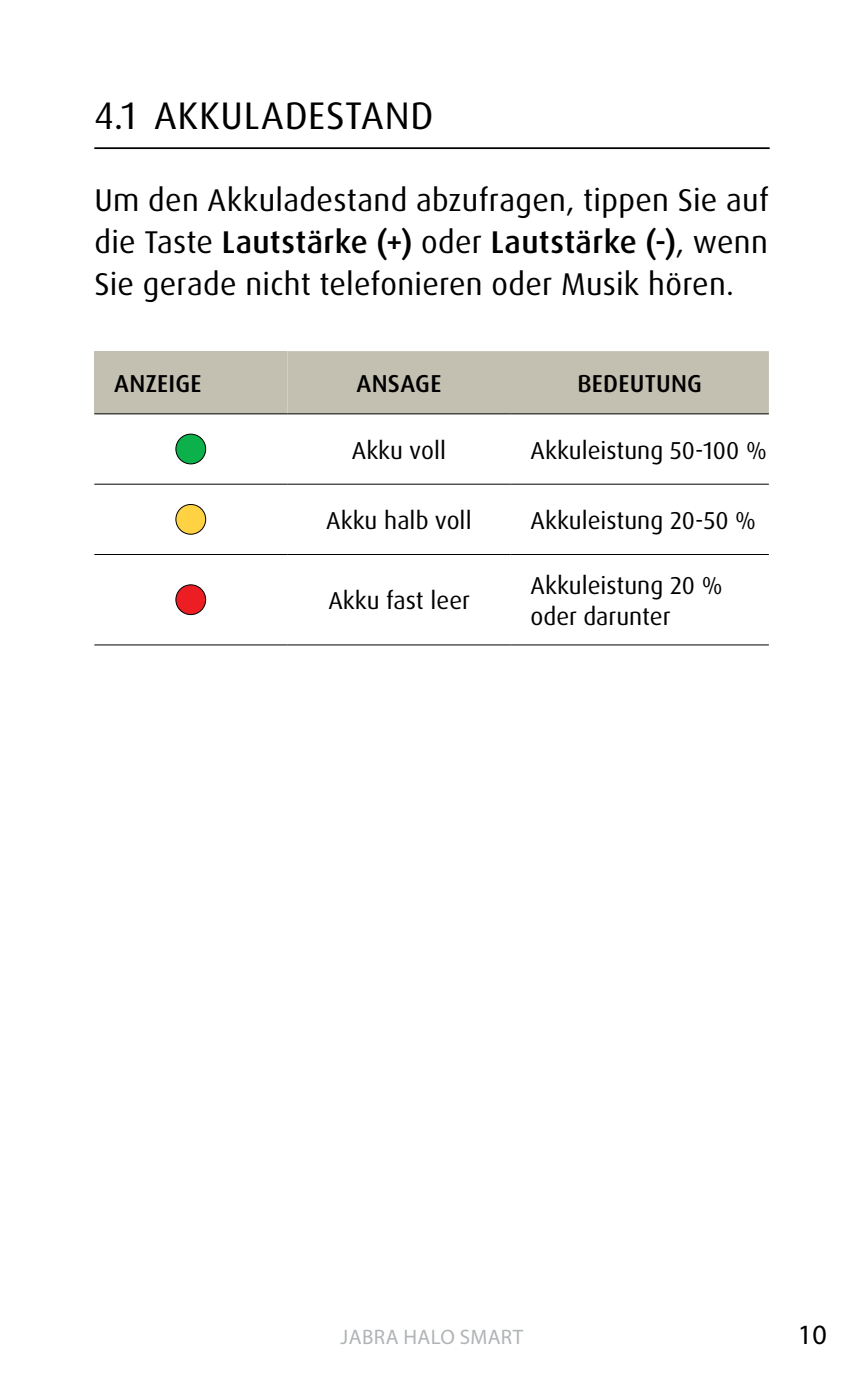
<style>
.page{position:relative;width:864px;height:1389px;background:#fff}
.page>*{position:absolute;margin:0;border:0;box-sizing:border-box;transform-origin:0 0}
.t1{font:38.5px "Dax Pro";letter-spacing:.02em;color:#000}
.t2{font:31.5px/42px "Dax Pro";letter-spacing:.01em;color:#000;text-align:justify}
.t3{font:28px "Myriad Pro";color:#000}
.t4{font:24.5px/31.5px "Dax Pro";color:#000}
.t5{font:500 24.5px "Dax Pro";letter-spacing:.01em;color:#000}
.t6{font:21px "Myriad Pro";letter-spacing:.02em;color:#b1b4b6}
.s1{font-weight:500}
</style>
<div class="page">
<hr style="left:94px;top:147px;width:675px;height:2px;background:#000">
<div style="left:94px;top:351px;width:193px;height:63px;background:#c4c0b1"></div>
<div style="left:287px;top:351px;width:481px;height:62px;background:#c4c0b1"></div>
<hr style="left:94px;top:554px;width:193px;height:1px;background:#000">
<hr style="left:94px;top:644px;width:193px;height:2px;background:#000">
<hr style="left:287px;top:413px;width:223px;height:1px;background:#000">
<hr style="left:287px;top:484px;width:223px;height:1px;background:#000">
<hr style="left:510px;top:484px;width:258px;height:1px;background:#000">
<hr style="left:287px;top:554px;width:223px;height:1px;background:#000">
<hr style="left:510px;top:554px;width:258px;height:1px;background:#000">
<hr style="left:287px;top:644px;width:223px;height:2px;background:#000">
<hr style="left:510px;top:644px;width:258px;height:2px;background:#000">
<hr style="left:94px;top:413px;width:193px;height:1px;background:#000">
<hr style="left:94px;top:484px;width:193px;height:1px;background:#000">
<hr style="left:510px;top:413px;width:258px;height:1px;background:#000">
<div style="left:176px;top:434px;width:29px;height:30px;background:#0db14b;border-radius:50%"></div>
<div style="left:175px;top:434px;width:31px;height:30px;border:1px solid #000;border-radius:50%"></div>
<div style="left:176px;top:504px;width:29px;height:30px;background:#ffd243;border-radius:50%"></div>
<div style="left:175px;top:504px;width:31px;height:31px;border:1px solid #000;border-radius:50%"></div>
<div style="left:176px;top:585px;width:29px;height:30px;background:#ed1d24;border-radius:50%"></div>
<div style="left:175px;top:584px;width:31px;height:31px;border:1px solid #000;border-radius:50%"></div>
<p class="t1" style="left:94px;top:91px;width:340px">4.1 AKKULADESTAND</p>
<p class="t2" style="left:94px;top:179px;width:675px">Um den Akkuladestand abzufragen, tippen Sie auf die Taste <span class="s1">Lautstärke (+)</span> oder <span class="s1">Lautstärke (-)</span>, wenn Sie gerade nicht telefonieren oder Musik hören.</p>
<p class="t5" style="left:114px;top:368px;width:89px">ANZEIGE</p>
<p class="t5" style="left:356px;top:368px;width:86px">ANSAGE</p>
<p class="t5" style="left:577px;top:368px;width:126px">BEDEUTUNG</p>
<p class="t4" style="left:352px;top:434px;width:96px">Akku voll</p>
<p class="t4" style="left:530px;top:434px;width:238px">Akkuleistung 50-100 %</p>
<p class="t4" style="left:326px;top:505px;width:147px">Akku halb voll</p>
<p class="t4" style="left:530px;top:505px;width:227px">Akkuleistung 20-50 %</p>
<p class="t4" style="left:328px;top:585px;width:143px">Akku fast leer</p>
<p class="t4" style="left:530px;top:569px;width:193px">Akkuleistung 20 % oder darunter</p>
<p class="t6" style="left:340px;top:1324px;width:184px">JABRA HALO SMART</p>
<p class="t3" style="left:797px;top:1317px;width:30px">10</p>
</div>
